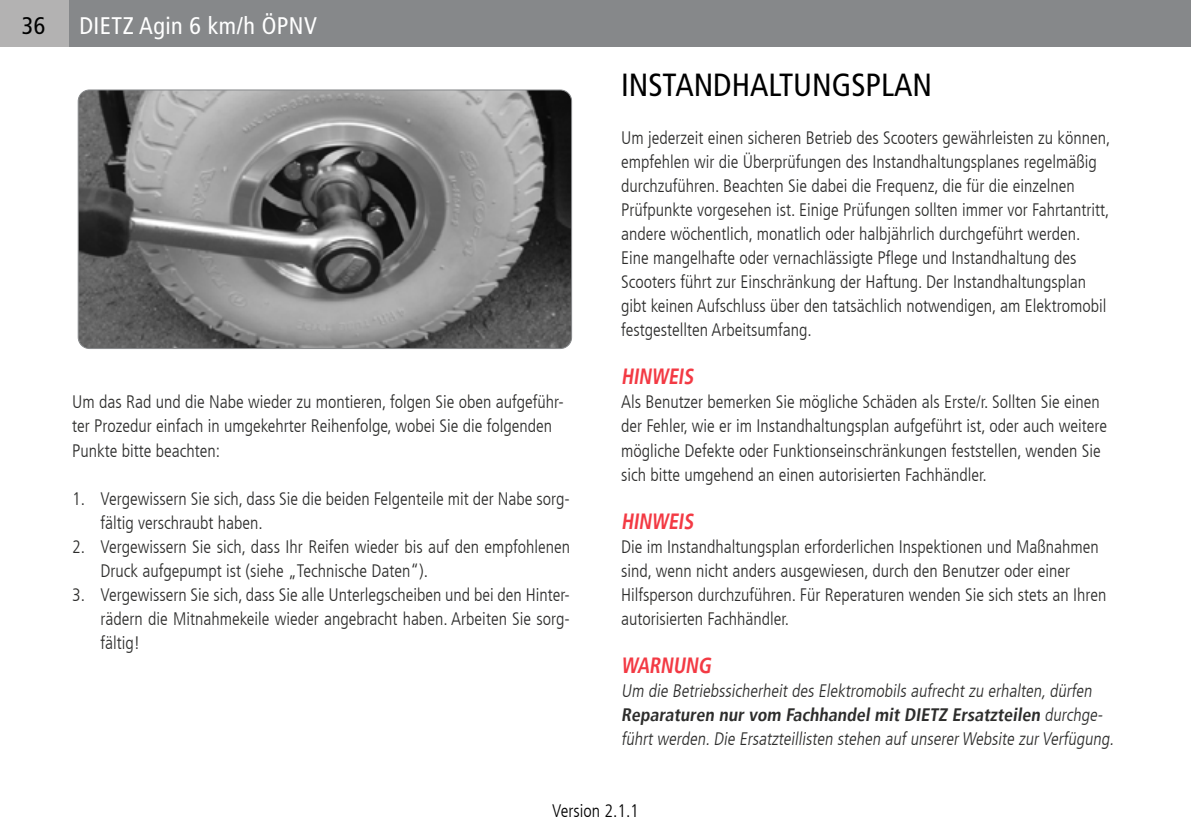
<style>
.page{position:relative;width:1191px;height:840px;background:#fff}
.page>*{position:absolute;margin:0;border:0;box-sizing:border-box;transform-origin:0 0}
.t1{font:condensed 32px "Frutiger LT";color:#000}
.t2{font:condensed 24px "Frutiger LT";letter-spacing:.02em;color:#fff}
.t3{font:condensed 24px "Frutiger LT";color:#000}
.t4{font:700 condensed 22px "Frutiger LT";color:#f33a44;scale:.91 1}
.t5{font:300 condensed 18px/24px "Frutiger LT";color:#2d2d2c}
.t6{font:300 condensed 18px "Frutiger LT";color:#000}
.s1{font-weight:700}
</style>
<div class="page">
<div style="left:0;top:0;width:1191px;height:47px;background:#86888a"></div>
<div style="left:0;top:0;width:68px;height:47px;background:#b3b2b2"></div>
<img style="left:78px;top:91px;width:493px;height:257px">
<div style="left:78px;top:89px;width:494px;height:260px;border:1px solid #86888a;border-radius:11px"></div>
<h2 class="t3" style="left:22px;top:11px;width:25px">36</h2>
<h2 class="t2" style="left:79px;top:11px;width:239px">DIETZ Agin 6 km/h ÖPNV</h2>
<p class="t5" style="left:72px;top:390px;width:493px">Um das Rad und die Nabe wieder zu montieren, folgen Sie oben aufgeführ&shy;ter Prozedur einfach in umgekehrter Reihenfolge, wobei Sie die folgenden<br>Punkte bitte beachten:</p>
<p class="t5" style="left:100px;top:486px;width:471px;text-indent:-28px">1. Vergewissern Sie sich, dass Sie die beiden Felgenteile mit der Nabe sorg&shy;fältig verschraubt haben.</p>
<p class="t5" style="left:100px;top:534px;width:471px;text-indent:-28px">2. Vergewissern Sie sich, dass Ihr Reifen wieder bis auf den empfohlenen<br>Druck aufgepumpt ist (siehe „Technische Daten“).</p>
<p class="t5" style="left:100px;top:582px;width:471px;text-align:justify;text-indent:-28px">3. Vergewissern Sie sich, dass Sie alle Unterlegscheiben und bei den Hinter&shy;rädern die Mitnahmekeile wieder angebracht haben. Arbeiten Sie sorg&shy;fältig!</p>
<h1 class="t1" style="left:621px;top:66px;width:312px">INSTANDHALTUNGSPLAN</h1>
<p class="t5" style="left:621px;top:126px;width:491px">Um jederzeit einen sicheren Betrieb des Scooters gewährleisten zu können, empfehlen wir die Überprüfungen des Instandhaltungsplanes regelmäßig durchzuführen. Beachten Sie dabei die Frequenz, die für die einzelnen Prüfpunkte vorgesehen ist. Einige Prüfungen sollten immer vor Fahrtantritt, andere wöchentlich, monatlich oder halbjährlich durchgeführt werden.<br>Eine mangelhafte oder vernachlässigte Pflege und Instandhaltung des Scooters führt zur Einschränkung der Haftung. Der Instandhaltungsplan gibt keinen Aufschluss über den tatsächlich notwendigen, am Elektromobil festgestellten Arbeitsumfang.</p>
<p class="t4" style="left:621px;top:363px;width:85px">HINWEIS</p>
<p class="t5" style="left:621px;top:390px;width:487px">Als Benutzer bemerken Sie mögliche Schäden als Erste/r. Sollten Sie einen der Fehler, wie er im Instandhaltungsplan aufgeführt ist, oder auch weitere mögliche Defekte oder Funktionseinschränkungen feststellen, wenden Sie sich bitte umgehend an einen autorisierten Fachhändler.</p>
<p class="t4" style="left:621px;top:507px;width:85px">HINWEIS</p>
<p class="t5" style="left:621px;top:534px;width:487px">Die im Instandhaltungsplan erforderlichen Inspektionen und Maßnahmen sind, wenn nicht anders ausgewiesen, durch den Benutzer oder einer Hilfsperson durchzuführen. Für Reperaturen wenden Sie sich stets an Ihren autorisierten Fachhändler.</p>
<p class="t4" style="left:621px;top:651px;width:105px">WARNUNG</p>
<p class="t5" style="left:621px;top:678px;width:497px">Um die Betriebssicherheit des Elektromobils aufrecht zu erhalten,dürfen<br><span class="s1">Reparaturen nur vom Fachhandel mit DIETZ Ersatzteilen</span> durchge&shy;führt werden.Die Ersatzteillisten stehen auf unsererWebsite zurVerfügung.</p>
<p class="t6" style="left:552px;top:800px;width:88px">Version 2.1.1</p>
</div>
